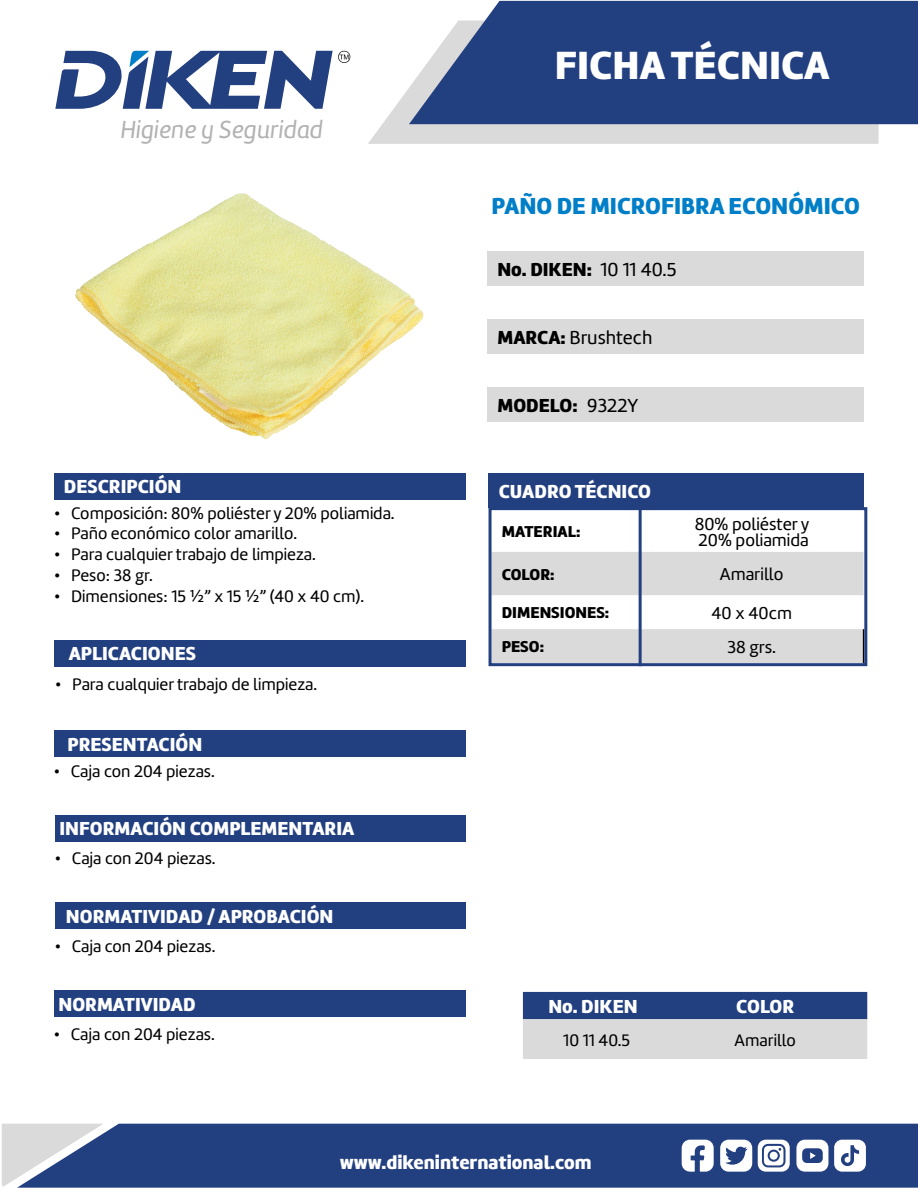
<style>
.page{position:relative;width:918px;height:1188px;background:#fff}
.page>*{position:absolute;margin:0;border:0;box-sizing:border-box;transform-origin:0 0}
.t1{font:40.8px "Amelia Basic Black";color:#fff}
.t2{font:25.5px "Amelia Basic Italic";color:#b3b2b2}
.t3{font:24px "Amelia Basic Black";color:#007fc8}
.t4{font:19.5px "Amelia Basic Black";color:#fff}
.t5{font:19.5px "Amelia Basic Black";color:#000}
.t6{font:19.5px "Amelia Basic";color:#000}
.t7{font:17.85px/16.4px "Amelia Basic";color:#000}
.t8{font:17.25px "Amelia Basic";color:#000}
.t9{font:16.35px "Amelia Basic Black";color:#000}
.s1{font-family:"Amelia Basic"}
.s2{font-family:"Amelia Basic Black"}
</style>
<div class="page">
<svg style="left:368px;top:88px;width:511px;height:56px;background:#dcdcdd"></svg>
<svg style="left:409px;top:1px;width:509px;height:123px;background:#344e89"></svg>
<div style="left:17px;top:1124px;width:901px;height:64px;background:#223f80"></div>
<svg style="left:2px;top:1124px;width:102px;height:63px;background:#9ca7be"></svg>
<svg style="left:682px;top:1140px;width:32px;height:32px"></svg>
<svg style="left:720px;top:1140px;width:32px;height:32px"></svg>
<svg style="left:796px;top:1140px;width:32px;height:32px"></svg>
<svg style="left:758px;top:1140px;width:32px;height:32px"></svg>
<div style="left:770px;top:1152px;width:8px;height:8px;background:#fff;border-radius:50%"></div>
<svg style="left:834px;top:1140px;width:32px;height:32px"></svg>
<svg style="left:55px;top:51px;width:295px;height:58px"></svg>
<div style="left:489px;top:474px;width:375px;height:34px;background:#223f80"></div>
<div style="left:488px;top:252px;width:376px;height:34px;background:#dadada"></div>
<div style="left:488px;top:320px;width:376px;height:34px;background:#dadada"></div>
<div style="left:488px;top:387px;width:376px;height:34px;background:#dadada"></div>
<div style="left:54px;top:473px;width:412px;height:26px;background:#223f80"></div>
<div style="left:54px;top:640px;width:412px;height:26px;background:#223f80"></div>
<div style="left:54px;top:730px;width:412px;height:27px;background:#223f80"></div>
<div style="left:55px;top:815px;width:411px;height:26px;background:#223f80"></div>
<svg style="left:523px;top:992px;width:344px;height:67px;background:#8f9bb5"></svg>
<svg style="left:493px;top:552px;width:370px;height:110px"></svg>
<div style="left:489px;top:507px;width:378px;height:159px;border:3px solid #223f80"></div>
<hr style="left:639px;top:508px;width:3px;height:158px;background:#223f80">
<img style="left:75px;top:193px;width:349px;height:246px">
<div style="left:54px;top:990px;width:412px;height:27px;background:#223f80"></div>
<div style="left:55px;top:903px;width:411px;height:26px;background:#223f80"></div>
<h2 class="t2" style="left:121px;top:115px;width:204px">Higiene y Seguridad</h2>
<p class="t4" style="left:64px;top:475px;width:119px">DESCRIPCIÓN</p>
<p class="t8" style="left:54px;top:503px;width:342px">• Composición: 80% poliéster y 20% poliamida.</p>
<p class="t8" style="left:54px;top:524px;width:245px">• Paño económico color amarillo.</p>
<p class="t8" style="left:54px;top:544px;width:263px">• Para cualquier trabajo de limpieza.</p>
<p class="t8" style="left:54px;top:565px;width:100px">• Peso: 38 gr.</p>
<p class="t8" style="left:54px;top:586px;width:312px">• Dimensiones: 15 ¾” x 15 ¾” (40 x 40 cm).</p>
<p class="t4" style="left:69px;top:642px;width:129px">APLICACIONES</p>
<p class="t8" style="left:55px;top:674px;width:263px">• Para cualquier trabajo de limpieza.</p>
<p class="t4" style="left:68px;top:732px;width:136px">PRESENTACIÓN</p>
<p class="t8" style="left:54px;top:761px;width:163px">• Caja con 204 piezas.</p>
<p class="t4" style="left:60px;top:817px;width:296px">INFORMACIÓN COMPLEMENTARIA</p>
<p class="t8" style="left:55px;top:849px;width:162px">• Caja con 204 piezas.</p>
<p class="t4" style="left:66px;top:905px;width:269px">NORMATIVIDAD / APROBACIÓN</p>
<p class="t8" style="left:55px;top:936px;width:162px">• Caja con 204 piezas.</p>
<p class="t4" style="left:58px;top:993px;width:139px">NORMATIVIDAD</p>
<p class="t8" style="left:54px;top:1024px;width:163px">• Caja con 204 piezas.</p>
<h1 class="t1" style="left:555px;top:40px;width:276px">FICHA TÉCNICA</h1>
<h3 class="t3" style="left:492px;top:192px;width:370px">PAÑO DE MICROFIBRA ECONÓMICO</h3>
<p class="t5" style="left:497px;top:258px;width:181px">No. DIKEN: <span class="s1">10 11 40.5</span></p>
<p class="t6" style="left:497px;top:326px;width:156px"><span class="s2">MARCA:</span> Brushtech</p>
<p class="t5" style="left:497px;top:393px;width:143px">MODELO: <span class="s1">9322Y</span></p>
<p class="t4" style="left:499px;top:480px;width:154px">CUADRO TÉCNICO</p>
<p class="t9" style="left:502px;top:522px;width:80px">MATERIAL:</p>
<p class="t7" style="left:695px;top:516px;width:116px">80% poliéster y<br>20% poliamida</p>
<p class="t9" style="left:502px;top:564px;width:54px">COLOR:</p>
<p class="t7" style="left:720px;top:566px;width:65px">Amarillo</p>
<p class="t9" style="left:502px;top:603px;width:109px">DIMENSIONES:</p>
<p class="t7" style="left:712px;top:605px;width:82px">40 x 40cm</p>
<p class="t9" style="left:502px;top:637px;width:44px">PESO:</p>
<p class="t7" style="left:727px;top:639px;width:50px">38 grs.</p>
<p class="t4" style="left:548px;top:995px;width:91px">No. DIKEN</p>
<p class="t4" style="left:736px;top:995px;width:59px">COLOR</p>
<p class="t8" style="left:563px;top:1030px;width:69px">10 11 40.5</p>
<p class="t8" style="left:735px;top:1030px;width:63px">Amarillo</p>
<p class="t4" style="left:340px;top:1151px;width:253px">www.dikeninternational.com</p>
</div>
